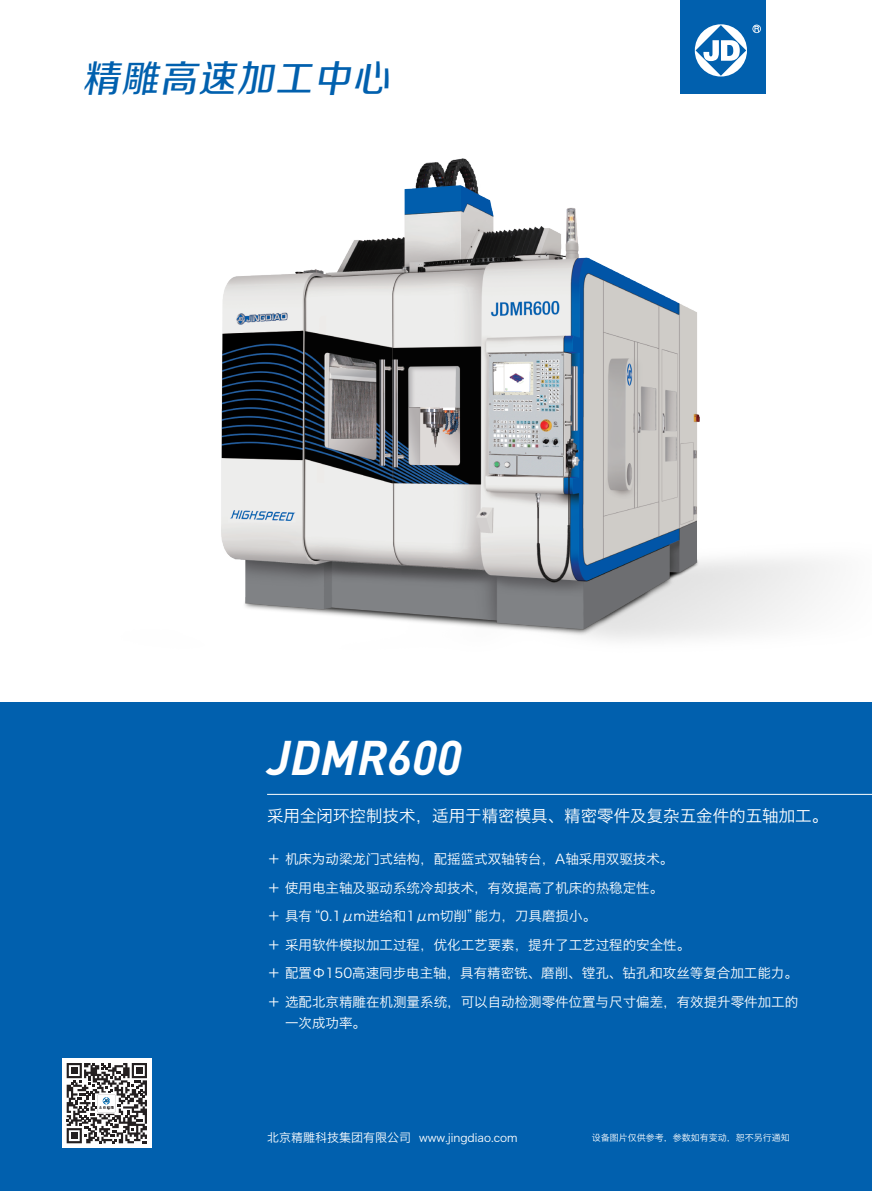
<style>
.page{position:relative;width:872px;height:1191px;background:#fff}
.page>*{position:absolute;margin:0;border:0;box-sizing:border-box;transform-origin:0 0}
.t1{font:italic 700 48px "DIN";color:#fff}
.t2{font:italic 37.05px "FZZZHUNHJW GB1 0";color:#0160ae}
.t3{font:16.5px "Hiragino Sans GB W3";color:#fff}
.t4{font:13.5px/28.5px "Hiragino Sans GB W3";color:#fff}
.t5{font:11.25px "Hiragino Sans GB W3";color:#fff}
.t6{font:9px "Hiragino Sans GB W3";color:#fff}
.s1{font-size:12px}
</style>
<div class="page">
<div style="left:680px;top:0;width:85px;height:94px;background:#0160ae"></div>
<svg style="left:695px;top:24px;width:66px;height:53px"></svg>
<div style="left:0;top:702px;width:872px;height:489px;background:#0160ae"></div>
<div style="left:62px;top:1058px;width:89px;height:89px;background:#fff"></div>
<svg style="left:67px;top:1063px;width:80px;height:80px"></svg>
<hr style="left:267px;top:794px;width:605px;height:1px;background:#fff">
<img style="left:221px;top:158px;width:488px;height:489px">
<h2 class="t2" style="left:83px;top:58px;width:315px">精雕高速加工中心</h2>
<h1 class="t1" style="left:267px;top:726px;width:196px">JDMR600</h1>
<p class="t3" style="left:267px;top:805px;width:562px">采用全闭环控制技术，适用于精密模具、精密零件及复杂五金件的五轴加工。</p>
<p class="t4" style="left:267px;top:844px;width:532px">＋ 机床为动梁龙门式结构，配摇篮式双轴转台，A轴采用双驱技术。<br>＋ 使用电主轴及驱动系统冷却技术，有效提高了机床的热稳定性。<br>＋ 具有“0.1μm进给和1μm切削”能力，刀具磨损小。<br>＋ 采用软件模拟加工过程，优化工艺要素，提升了工艺过程的安全性。<br>＋ 配置Φ150高速同步电主轴，具有精密铣、磨削、镗孔、钻孔和攻丝等复合加工能力。＋ 选配北京精雕在机测量系统，可以自动检测零件位置与尺寸偏差，有效提升零件加工的</p>
<p class="t4" style="left:285px;top:1008px;width:82px">一次成功率。</p>
<p class="t5" style="left:267px;top:1130px;width:252px"><span class="s1">北京精雕科技集团有限公司</span> www.jingdiao.com</p>
<p class="t6" style="left:592px;top:1132px;width:200px">设备图片仅供参考，参数如有变动，恕不另行通知</p>
</div>
